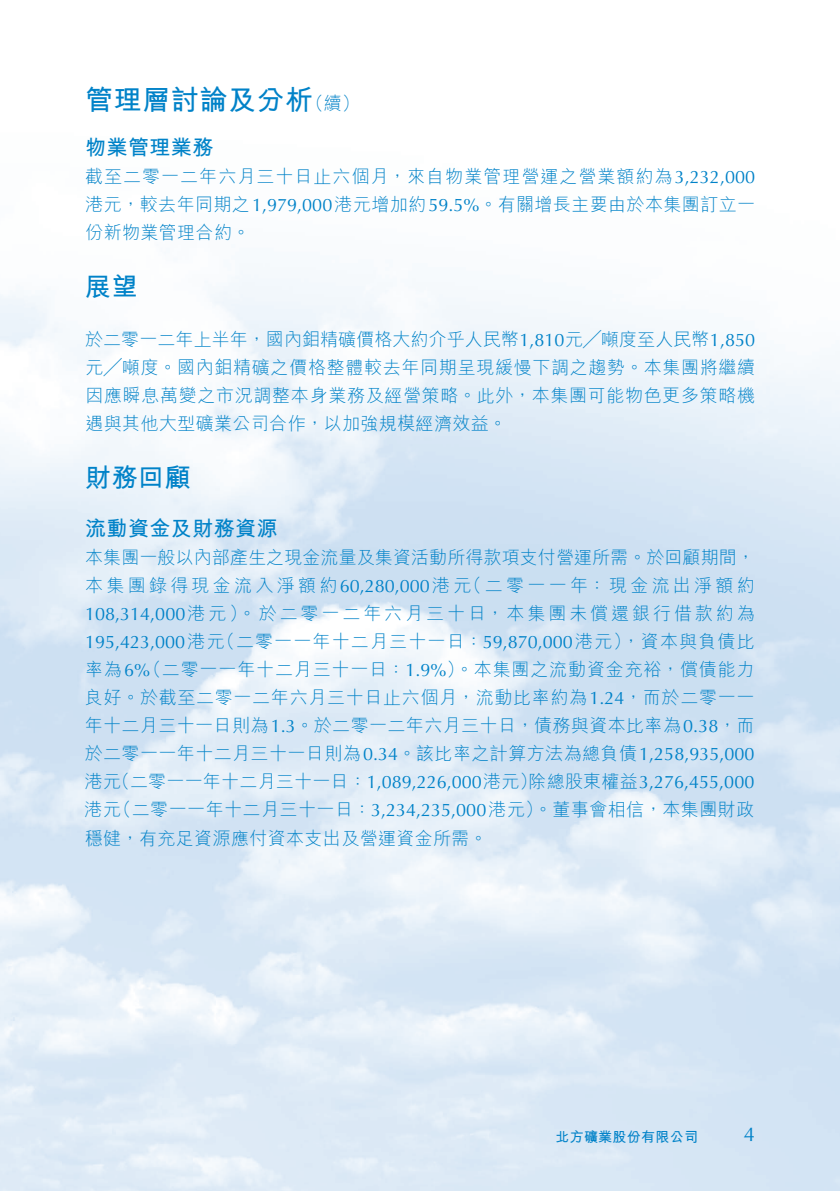
<style>
.page{position:relative;width:840px;height:1191px;background:#fff}
.page>*{position:absolute;margin:0;border:0;box-sizing:border-box;transform-origin:0 0}
.t1{font:700 28px "M Hei HK";letter-spacing:.02em;color:#0082c8}
.t2{font:700 26px "M Hei HK";letter-spacing:.02em;color:#0082c8}
.t3{font:700 21px "M Hei HK";letter-spacing:.02em;color:#0082c8}
.t4{font:20px "Optima LT Std";color:#0082c8}
.t5{font:300 18px/28px "M Hei HK";letter-spacing:.025em;color:#0082c8}
.t6{font:300 18px/28px "M Hei HK";letter-spacing:.065em;color:#0082c8;text-align:right}
.t7{font:300 18px "M Hei HK";letter-spacing:.045em;color:#0082c8}
.t8{font:18px "Optima LT Std";color:#0082c8}
.t9{font:700 14px "M Hei HK";letter-spacing:.02em;color:#0082c8}
.s1{font-family:"Optima LT Std";font-weight:400}
.s2{font-family:"M Hei HK";font-weight:300}
</style>
<div class="page">
<h1 class="t1" style="left:85px;top:79px;width:229px">管理層討論及分析</h1>
<p class="t3" style="left:85px;top:132px;width:130px">物業管理業務</p>
<p class="t5" style="left:85px;top:162px;width:671px;text-align:justify">截至二零一二年六月三十日止六個月，來自物業管理營運之營業額約為<span class="s1">3,232,000</span>港元，較去年同期之<span class="s1">1,979,000</span>港元增加約<span class="s1">59.5%</span>。有關增長主要由於本集團訂立一份新物業管理合約。</p>
<h2 class="t2" style="left:85px;top:268px;width:54px">展望</h2>
<p class="t5" style="left:85px;top:325px;width:671px;text-align:justify">於二零一二年上半年，國內鉬精礦價格大約介乎人民幣<span class="s1">1,810</span>元╱噸度至人民幣<span class="s1">1,850</span>元╱噸度。國內鉬精礦之價格整體較去年同期呈現緩慢下調之趨勢。本集團將繼續因應瞬息萬變之市況調整本身業務及經營策略。此外，本集團可能物色更多策略機遇與其他大型礦業公司合作，以加強規模經濟效益。</p>
<h2 class="t2" style="left:85px;top:458px;width:107px">財務回顧</h2>
<p class="t3" style="left:85px;top:513px;width:194px">流動資金及財務資源</p>
<p class="t6" style="left:85px;top:543px;width:671px">本集團一般以內部產生之現金流量及集資活動所得款項支付營運所需。於回顧期間，本集團錄得現金流入淨額約<span class="s1">60,280,000</span>港 （元 二零一一年：現金流出淨額約<span class="s1">108,314,000</span>港元）。於二零一二年六月三十日，本集團未償還銀行借款約為（二零一一年十二月三十一日：<span class="s1">59,870,000</span>港元，）資本與負債比</p>
<p class="t5" style="left:305px;top:89px;width:55px">（續(</p>
<p class="t8" style="left:85px;top:632px;width:141px">195,423,000<span class="s2">港元</span></p>
<p class="t7" style="left:143px;top:660px;width:612px">（二零一一年十二月三十一日：<span class="s1">1.9%</span>）。本集團之流動資金充裕，償債能力</p>
<p class="t5" style="left:85px;top:655px;width:671px">率為<span class="s1">6%<br></span>良好。於截至二零一二年六月三十日止六個月，流動比率約為<span class="s1">1.24</span>，而於二零一一年十二月三十一日則為<span class="s1">1.3</span>。於二零一二年六月三十日，債務與資本比率為<span class="s1">0.38</span>，而於二零一一年十二月三十一日則為<span class="s1">0.34</span>。該比率之計算方法為總負債<span class="s1">1,258,935,000</span></p>
<p class="t8" style="left:528px;top:772px;width:227px"><span class="s2">除總股東權益</span>3,276,455,000</p>
<p class="t5" style="left:112px;top:767px;width:427px">（二零一一年十二月三十一日：<span class="s1">1,089,226,000</span>港元）</p>
<p class="t5" style="left:113px;top:767px;width:642px;text-indent:-29px">港元<br>（二零一一年十二月三十一日：<span class="s1">3,234,235,000</span>港元）。董事會相信，本集團財政</p>
<p class="t5" style="left:85px;top:795px;width:404px">港元<br>穩健，有充足資源應付資本支出及營運資金所需。</p>
<p class="t9" style="left:555px;top:1126px;width:144px">北方礦業股份有限公司</p>
<p class="t4" style="left:743px;top:1122px;width:13px">4</p>
</div>
